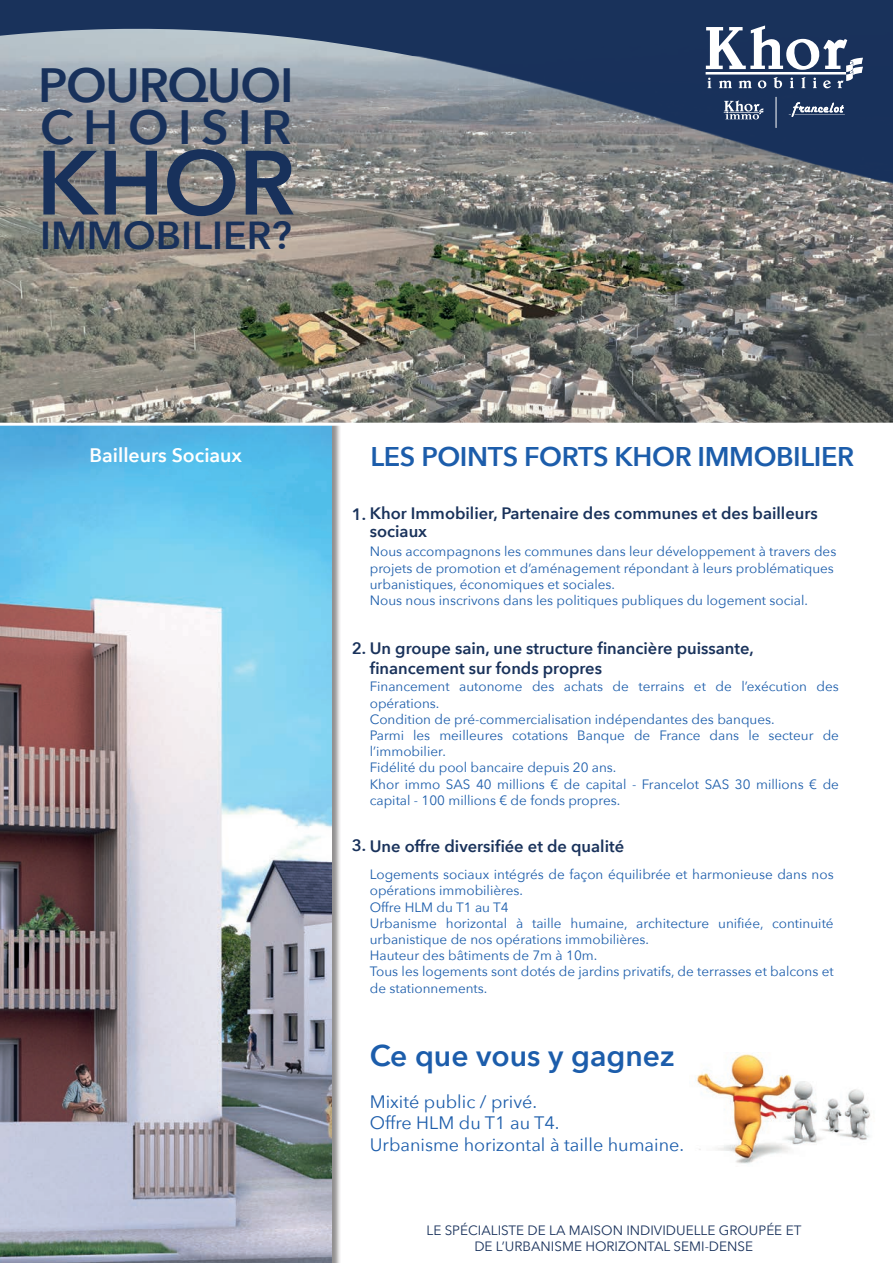
<style>
.page{position:relative;width:893px;height:1263px;background:#fff}
.page>*{position:absolute;margin:0;border:0;box-sizing:border-box;transform-origin:0 0}
.t1{font:600 90px "Avenir Next";color:#18315b}
.t2{font:600 48px/42px "Avenir Next";letter-spacing:-.02em;color:#18315b}
.t3{font:600 39px "Avenir Next";color:#18315b}
.t4{font:600 30px "Avenir Next";color:#1c5dab}
.t5{font:600 27px "Avenir Next";letter-spacing:-.015em;color:#1c5dab}
.t6{font:600 19.5px "Avenir Next";color:#fff}
.t7{font:18px/21.6px "Avenir Next";color:#1c5dab}
.t8{font:600 16.5px/18px "Avenir Next";color:#19325b}
.t9{font:13.5px/16.2px "Avenir Next";color:#1c5dab}
.t10{font:13.5px/16.2px "Avenir Next";color:#18315b;text-align:center}
</style>
<div class="page">
<div style="left:0;top:418px;width:341px;height:845px;background:#231f20;opacity:.5"></div>
<img style="left:0;top:426px;width:332px;height:837px">
<img style="left:0;top:199px;width:893px;height:224px">
<svg style="left:0;top:0;width:893px;height:199px;background:#677282"></svg>
<svg style="left:706px;top:26px;width:157px;height:62px"></svg>
<svg style="left:724px;top:100px;width:39px;height:19px"></svg>
<svg style="left:789px;top:102px;width:56px;height:15px"></svg>
<hr style="left:776px;top:97px;width:1px;height:31px;background:#fff">
<hr style="left:0;top:423px;width:893px;height:3px;background:#fff">
<img style="left:695px;top:1052px;width:176px;height:112px">
<h2 class="t2" style="left:38px;top:64px;width:257px">POURQUOI<br>CHOISIR</h2>
<h1 class="t1" style="left:36px;top:128px;width:260px">KHOR</h1>
<h3 class="t3" style="left:40px;top:212px;width:253px">IMMOBILIER?</h3>
<h3 class="t6" style="left:90px;top:443px;width:154px">Bailleurs Sociaux</h3>
<h3 class="t5" style="left:370px;top:440px;width:485px">LES POINTS FORTS KHOR IMMOBILIER</h3>
<p class="t8" style="left:370px;top:504px;width:449px;text-indent:-18px">1. Khor Immobilier, Partenaire des communes et des bailleurs sociaux</p>
<p class="t9" style="left:370px;top:544px;width:468px">Nous accompagnons les communes dans leur développement à travers des projets de promotion et d’aménagement répondant à leurs problématiques urbanistiques, économiques et sociales.<br>Nous nous inscrivons dans les politiques publiques du logement social.</p>
<p class="t8" style="left:370px;top:639px;width:386px;line-height:19.8px;text-indent:-18px">2. Un groupe sain, une structure financière puissante, financement sur fonds propres</p>
<p class="t9" style="left:370px;top:679px;width:471px">Financement autonome des achats de terrains et de l’exécution des opérations.<br>Condition de pré-commercialisation indépendantes des banques.<br>Parmi les meilleures cotations Banque de France dans le secteur de l’immobilier.<br>Fidélité du pool bancaire depuis 20 ans.<br>Khor immo SAS 40 millions € de capital - Francelot SAS 30 millions € de capital - 100 millions € de fonds propres.</p>
<p class="t8" style="left:352px;top:838px;width:274px">3. Une offre diversifiée et de qualité</p>
<p class="t9" style="left:370px;top:866px;width:465px">Logements sociaux intégrés de façon équilibrée et harmonieuse dans nos opérations immobilières.<br>Offre HLM du T1 au T4<br>Urbanisme horizontal à taille humaine, architecture unifiée, continuité urbanistique de nos opérations immobilières.<br>Hauteur des bâtiments de 7m à 10m.<br>Tous les logements sont dotés de jardins privatifs, de terrasses et balcons et de stationnements.</p>
<h3 class="t4" style="left:370px;top:1037px;width:306px">Ce que vous y gagnez</h3>
<h3 class="t7" style="left:370px;top:1091px;width:316px">Mixité public / privé.<br>Offre HLM du T1 au T4.<br>Urbanisme horizontal à taille humaine.</h3>
<p class="t10" style="left:426px;top:1222px;width:376px">LE SPÉCIALISTE DE LA MAISON INDIVIDUELLE GROUPÉE ET<br>DE L’URBANISME HORIZONTAL SEMI-DENSE</p>
</div>
